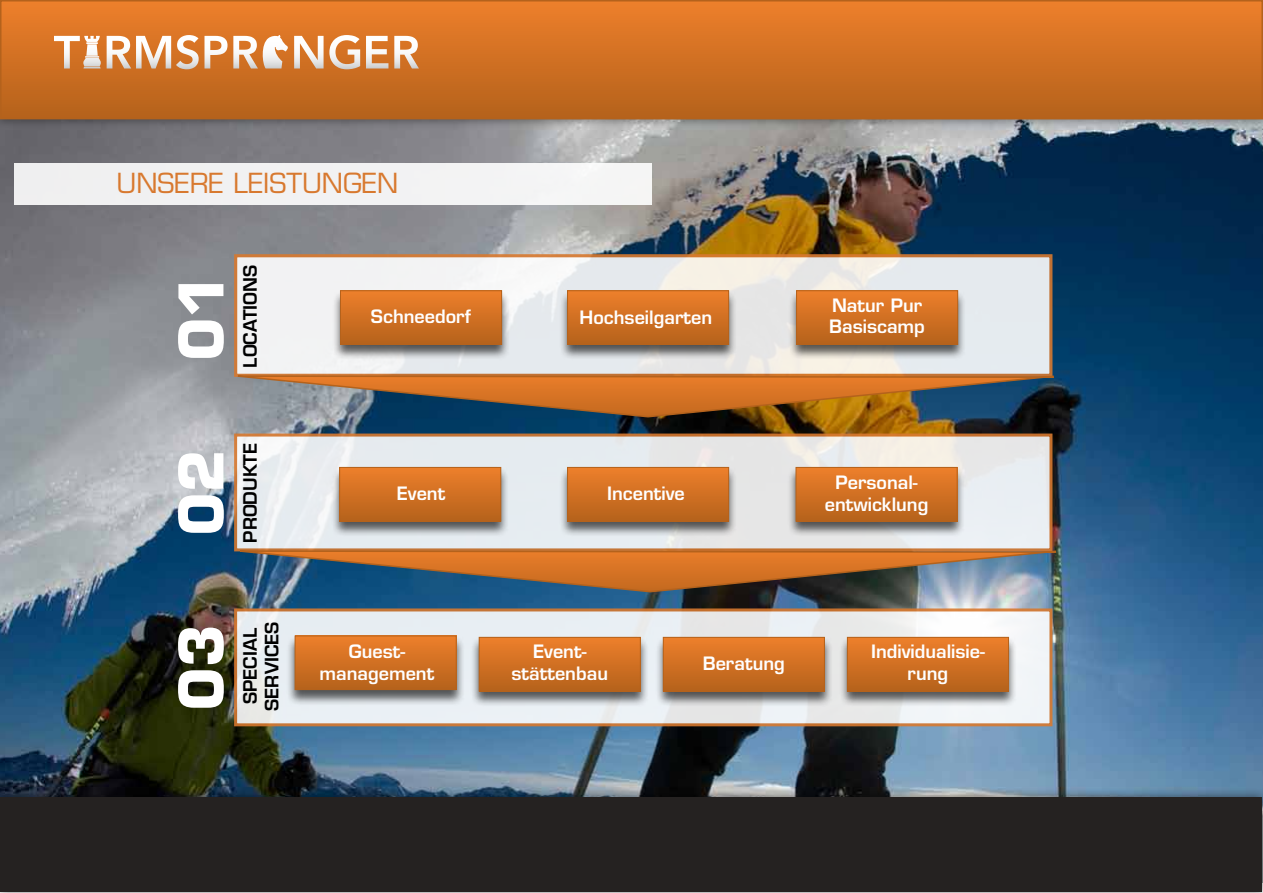
<style>
.page{position:relative;width:1263px;height:893px;background:#fff}
.page>*{position:absolute;margin:0;border:0;box-sizing:border-box;transform-origin:0 0}
.t1{font:700 60px "Eurostile LT Std";color:#fff}
.t2{font:27px "Eurostile LT Std";color:#d8792f}
.t3{font:600 18px/21.6px "Eurostile LT Std";color:#fff;text-align:center}
.t4{font:600 18px/21.6px "Eurostile LT Std";color:#000;text-align:center}
</style>
<div class="page">
<img style="left:0;top:129px;width:1263px;height:658px">
<div style="left:0;top:787px;width:1263px;height:106px;background:#000;opacity:.5"></div>
<div style="left:1px;top:797px;width:1261px;height:95px;background:#252221"></div>
<div style="left:14px;top:163px;width:638px;height:41px;background:#f2f2f3"></div>
<div style="left:234px;top:254px;width:818px;height:123px;background:linear-gradient(to right,#f3f3f4,#e7e9e8);border:3px solid #d8792f"></div>
<div style="left:234px;top:608px;width:818px;height:118px;background:linear-gradient(to right,#e5ecf1,#f1f2f3);border:3px solid #d8792f"></div>
<svg style="left:234px;top:434px;width:818px;height:117px;background:#e6e4e2"></svg>
<div style="left:0;top:0;width:1263px;height:129px;background:#000;opacity:.5"></div>
<div style="left:1px;top:1px;width:1261px;height:118px;background:linear-gradient(to bottom,#ed7f2b,#b5621b)"></div>
<div style="left:0;top:0;width:1263px;height:119px;border:2px solid #b4621c"></div>
<div style="left:332px;top:290px;width:178px;height:71px;background:#000;opacity:.65"></div>
<div style="left:340px;top:291px;width:162px;height:53px;background:linear-gradient(to bottom,#ed7f2b,#b5621b)"></div>
<div style="left:340px;top:290px;width:162px;height:55px;border:1px solid #b4621c"></div>
<div style="left:331px;top:467px;width:178px;height:70px;background:#000;opacity:.65"></div>
<div style="left:340px;top:467px;width:161px;height:54px;background:linear-gradient(to bottom,#ee802b,#b6621b)"></div>
<div style="left:339px;top:467px;width:162px;height:54px;border:1px solid #b4621c"></div>
<div style="left:471px;top:636px;width:178px;height:71px;background:#000;opacity:.65"></div>
<div style="left:479px;top:637px;width:161px;height:54px;background:linear-gradient(to bottom,#ee802b,#b6621b)"></div>
<div style="left:479px;top:637px;width:162px;height:54px;border:1px solid #b4621c"></div>
<div style="left:655px;top:636px;width:178px;height:71px;background:#000;opacity:.65"></div>
<div style="left:663px;top:637px;width:161px;height:54px;background:linear-gradient(to bottom,#ee802b,#b6621b)"></div>
<div style="left:663px;top:637px;width:162px;height:54px;border:1px solid #b4621c"></div>
<div style="left:839px;top:636px;width:178px;height:71px;background:#000;opacity:.65"></div>
<div style="left:847px;top:637px;width:161px;height:54px;background:linear-gradient(to bottom,#ee802b,#b6621b)"></div>
<div style="left:847px;top:637px;width:162px;height:54px;border:1px solid #b4621c"></div>
<div style="left:287px;top:635px;width:178px;height:71px;background:#000;opacity:.65"></div>
<div style="left:295px;top:636px;width:161px;height:54px;background:linear-gradient(to bottom,#ed7f2b,#b6621b)"></div>
<div style="left:295px;top:636px;width:161px;height:54px;border:1px solid #b4621c"></div>
<div style="left:559px;top:467px;width:178px;height:70px;background:#000;opacity:.65"></div>
<div style="left:567px;top:467px;width:162px;height:54px;background:linear-gradient(to bottom,#ee802b,#b6621b)"></div>
<div style="left:567px;top:467px;width:162px;height:54px;border:1px solid #b4621c"></div>
<div style="left:787px;top:467px;width:179px;height:70px;background:#000;opacity:.65"></div>
<div style="left:796px;top:467px;width:161px;height:54px;background:linear-gradient(to bottom,#ee802b,#b6621b)"></div>
<div style="left:796px;top:467px;width:161px;height:54px;border:1px solid #b4621c"></div>
<div style="left:559px;top:290px;width:178px;height:71px;background:#000;opacity:.65"></div>
<div style="left:567px;top:291px;width:162px;height:53px;background:linear-gradient(to bottom,#ed7f2b,#b5621b)"></div>
<div style="left:567px;top:290px;width:162px;height:55px;border:1px solid #b4621c"></div>
<div style="left:788px;top:290px;width:178px;height:71px;background:#000;opacity:.65"></div>
<div style="left:796px;top:291px;width:162px;height:53px;background:linear-gradient(to bottom,#ed7f2b,#b5621b)"></div>
<div style="left:796px;top:290px;width:162px;height:55px;border:1px solid #b4621c"></div>
<svg style="left:236px;top:374px;width:819px;height:44px;background:#946841"></svg>
<svg style="left:238px;top:549px;width:819px;height:44px;background:#8b694f"></svg>
<svg style="left:54px;top:36px;width:47px;height:33px"></svg>
<svg style="left:107px;top:35px;width:120px;height:34px"></svg>
<svg style="left:233px;top:35px;width:55px;height:34px"></svg>
<svg style="left:294px;top:35px;width:66px;height:34px"></svg>
<svg style="left:366px;top:36px;width:22px;height:33px"></svg>
<svg style="left:394px;top:36px;width:25px;height:33px"></svg>
<h2 class="t2" style="left:117px;top:167px;width:38px">UNSERE</h2>
<h2 class="t2" style="left:233px;top:167px;width:33px">LEISTUNGEN</h2>
<h1 class="t1" style="left:164px;top:361px;width:88px;rotate:-90deg">01</h1>
<p class="t4" style="left:239px;top:368px;width:104px;rotate:-90deg">LOCATIONS</p>
<p class="t3" style="left:371px;top:306px;width:102px">Schneedorf</p>
<p class="t3" style="left:580px;top:307px;width:134px">Hochseilgarten</p>
<p class="t3" style="left:829px;top:294px;width:97px;text-align:left">Natur Pur<br>Basiscamp</p>
<h1 class="t1" style="left:164px;top:536px;width:88px;rotate:-90deg">02</h1>
<p class="t4" style="left:239px;top:543px;width:101px;rotate:-90deg">PRODUKTE</p>
<h1 class="t1" style="left:164px;top:711px;width:88px;rotate:-90deg">03</h1>
<p class="t4" style="left:239px;top:711px;width:91px;rotate:-90deg">SPECIAL<br>SERVICES</p>
<p class="t3" style="left:397px;top:483px;width:50px">Event</p>
<p class="t3" style="left:607px;top:483px;width:79px">Incentive</p>
<p class="t3" style="left:825px;top:472px;width:105px">Personal&shy;entwicklung</p>
<p class="t3" style="left:319px;top:641px;width:116px">Guest&shy;management</p>
<p class="t3" style="left:511px;top:641px;width:98px">Event&shy;stättenbau</p>
<p class="t3" style="left:703px;top:652px;width:84px">Beratung</p>
<p class="t3" style="left:871px;top:641px;width:115px">Individualisie&shy;rung</p>
</div>
